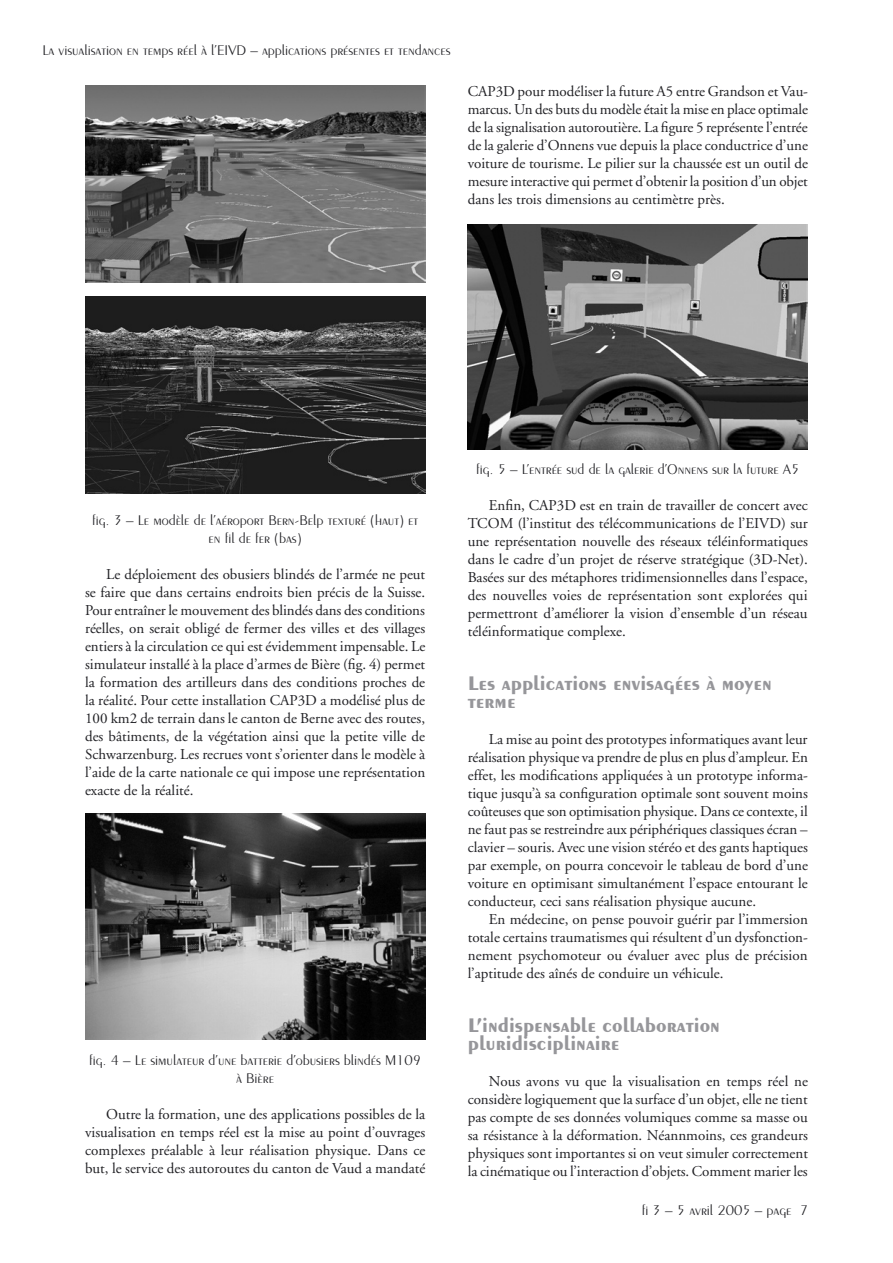
<style>
.page{position:relative;width:893px;height:1263px;background:#fff}
.page>*{position:absolute;margin:0;border:0;box-sizing:border-box;transform-origin:0 0}
.t1{font:700 21px/18px "Peignot";color:#96969a}
.t2{font:15px/18px "Adobe Garamond";color:#212125;text-align:justify}
.t3{font:300 15px/18px "Peignot";color:#212125;text-align:center}
</style>
<div class="page">
<img style="left:85px;top:85px;width:340px;height:197px">
<img style="left:85px;top:296px;width:340px;height:198px">
<img style="left:85px;top:813px;width:340px;height:227px">
<img style="left:468px;top:225px;width:340px;height:224px">
<p class="t3" style="left:43px;top:40px;width:409px">La visualisation en temps réel à l’EIVD – applications présentes et tendances</p>
<p class="t2" style="left:468px;top:83px;width:342px">CAP3D pour modéliser la future A5 entre Grandson et Vau&shy;marcus. Un des buts du modèle était la mise en place optimale de la signalisation autoroutière. La figure 5 représente l’entrée de la galerie d’Onnens vue depuis la place conductrice d’une voiture de tourisme. Le pilier sur la chaussée est un outil de mesure interactive qui permet d’obtenir la position d’un objet dans les trois dimensions au centimètre près.</p>
<p class="t3" style="left:92px;top:511px;width:328px">fig. 3 – Le modèle de l’aéroport Bern-Belp texturé (haut) et en fil de fer (bas)</p>
<p class="t2" style="left:85px;top:566px;width:342px;text-indent:21px">Le déploiement des obusiers blindés de l’armée ne peut se faire que dans certains endroits bien précis de la Suisse.<br>Pour entraîner le mouvement des blindés dans des conditions réelles, on serait obligé de fermer des villes et des villages entiers à la circulation ce qui est évidemment impensable. Le simulateur installé à la place d’armes de Bière (fig. 4) permet la formation des artilleurs dans des conditions proches de la réalité. Pour cette installation CAP3D a modélisé plus de 100 km2 de terrain dans le canton de Berne avec des routes, des bâtiments, de la végétation ainsi que la petite ville de Schwarzenburg. Les recrues vont s’orienter dans le modèle à l’aide de la carte nationale ce qui impose une représentation exacte de la réalité.</p>
<p class="t3" style="left:89px;top:1051px;width:334px">fig. 4 – Le simulateur d’une batterie d’obusiers blindés M109 à Bière</p>
<p class="t2" style="left:85px;top:1106px;width:342px;text-indent:21px">Outre la formation, une des applications possibles de la visualisation en temps réel est la mise au point d’ouvrages complexes préalable à leur réalisation physique. Dans ce but, le service des autoroutes du canton de Vaud a mandaté</p>
<p class="t3" style="left:476px;top:460px;width:325px">fig. 5 – L’entrée sud de la galerie d’Onnens sur la future A5</p>
<p class="t2" style="left:468px;top:497px;width:342px;text-indent:21px">Enfin, CAP3D est en train de travailler de concert avec TCOM (l’institut des télécommunications de l’EIVD) sur une représentation nouvelle des réseaux téléinformatiques dans le cadre d’un projet de réserve stratégique (3D-Net).<br>Basées sur des métaphores tridimensionnelles dans l’espace, des nouvelles voies de représentation sont explorées qui permettront d’améliorer la vision d’ensemble d’un réseau téléinformatique complexe.</p>
<h1 class="t1" style="left:468px;top:674px;width:306px">Les applications envisagées à moyen terme</h1>
<p class="t2" style="left:468px;top:731px;width:342px;text-indent:21px">La mise au point des prototypes informatiques avant leur réalisation physique va prendre de plus en plus d’ampleur. En effet, les modifications appliquées à un prototype informa&shy;tique jusqu’à sa configuration optimale sont souvent moins coûteuses que son optimisation physique. Dans ce contexte, il ne faut pas se restreindre aux périphériques classiques écran – clavier – souris. Avec une vision stéréo et des gants haptiques par exemple, on pourra concevoir le tableau de bord d’une voiture en optimisant simultanément l’espace entourant le conducteur, ceci sans réalisation physique aucune.</p>
<p class="t2" style="left:468px;top:911px;width:342px;text-indent:21px">En médecine, on pense pouvoir guérir par l’immersion totale certains traumatismes qui résultent d’un dysfonction&shy;nement psychomoteur ou évaluer avec plus de précision l’aptitude des aînés de conduire un véhicule.</p>
<h1 class="t1" style="left:468px;top:1016px;width:254px">L’indispensable collaboration pluridisciplinaire</h1>
<p class="t2" style="left:468px;top:1073px;width:342px;text-indent:21px">Nous avons vu que la visualisation en temps réel ne considère logiquement que la surface d’un objet, elle ne tient pas compte de ses données volumiques comme sa masse ou sa résistance à la déformation. Néannmoins, ces grandeurs physiques sont importantes si on veut simuler correctement la cinématique ou l’interaction d’objets. Comment marier les</p>
<p class="t3" style="left:642px;top:1200px;width:168px">fi 3 – 5 avril 2005 – page 7</p>
</div>
